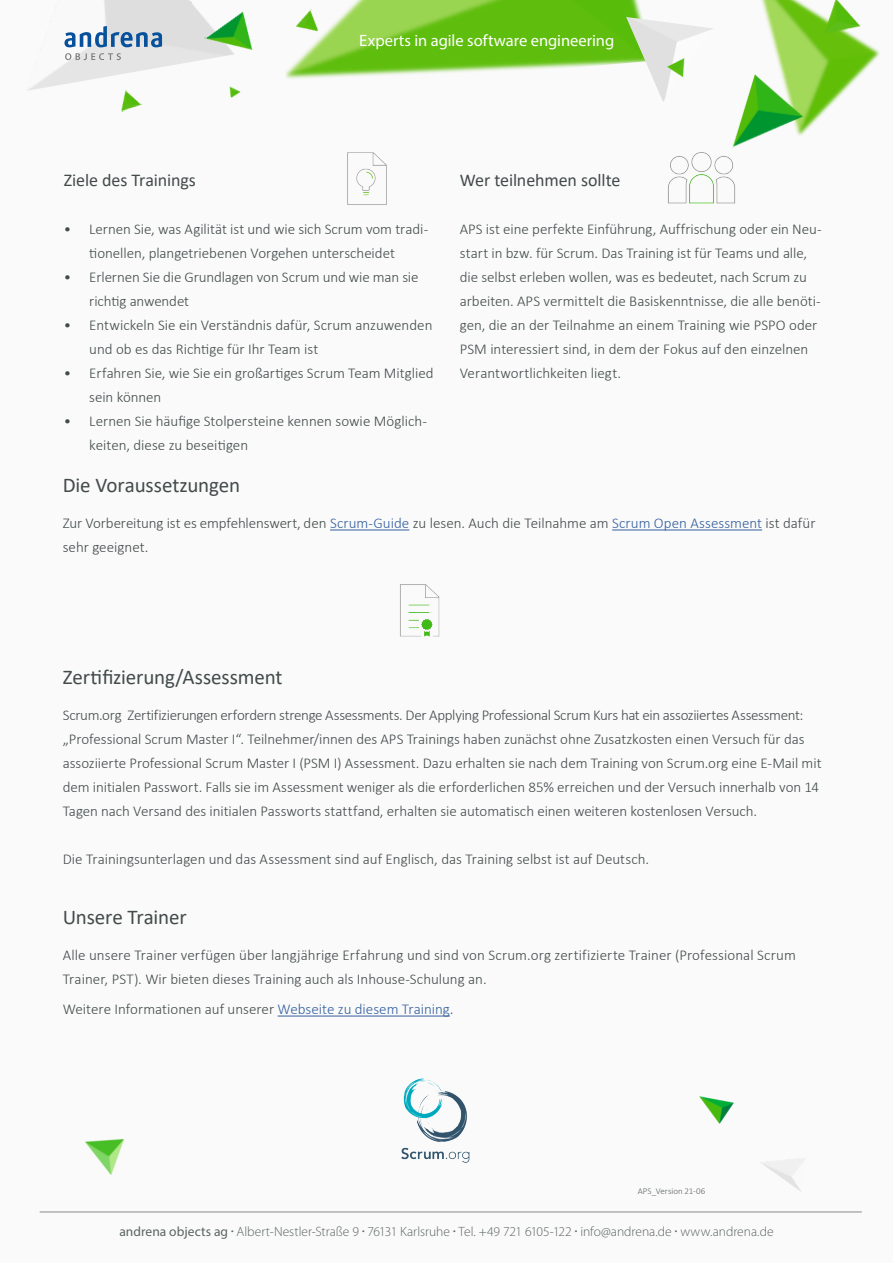
<style>
.page{position:relative;width:893px;height:1263px;background:#fafafa}
.page>*{position:absolute;margin:0;border:0;box-sizing:border-box;transform-origin:0 0}
.t1{font:21px "Calibri";letter-spacing:-.005em;color:#424a4a}
.t2{font:18px "Calibri";letter-spacing:-.005em;color:#424a4a}
.t3{font:16.5px "Myriad Pro";color:#fff}
.t4{font:300 15px/24px "Calibri";letter-spacing:-.005em;color:#424a4a}
.t5{font:300 13.5px "Myriad Pro";color:#5d6363}
.t6{font:300 9px "Calibri";letter-spacing:-.005em;color:#5d6363}
.s1{color:#345f9f}
.s2{font-weight:400}
.s3{font-size:10.5px}
</style>
<div class="page">
<hr style="left:40px;top:1211px;width:822px;height:1px;background:#131413">
<img style="left:121px;top:91px;width:21px;height:21px">
<img style="left:29px;top:0;width:156px;height:91px">
<svg style="left:65px;top:53px;width:56px;height:7px"></svg>
<svg style="left:64px;top:26px;width:98px;height:21px"></svg>
<img style="left:185px;top:0;width:68px;height:98px">
<img style="left:286px;top:0;width:356px;height:79px">
<img style="left:626px;top:17px;width:40px;height:85px">
<img style="left:666px;top:0;width:214px;height:145px">
<hr style="left:330px;top:530px;width:79px;height:1px;background:#345f9f">
<hr style="left:612px;top:530px;width:150px;height:1px;background:#345f9f">
<hr style="left:278px;top:1016px;width:172px;height:1px;background:#345f9f">
<img style="left:347px;top:152px;width:40px;height:53px">
<img style="left:666px;top:142px;width:72px;height:62px">
<img style="left:760px;top:1159px;width:41px;height:32px">
<img style="left:699px;top:1096px;width:35px;height:28px">
<img style="left:85px;top:1139px;width:38px;height:36px">
<img style="left:400px;top:584px;width:40px;height:53px">
<img style="left:401px;top:1078px;width:69px;height:85px">
<p class="t3" style="left:359px;top:30px;width:256px">Experts in agile software engineering</p>
<p class="t2" style="left:64px;top:168px;width:134px">Ziele des Trainings</p>
<p class="t4" style="left:64px;top:217px;width:366px;text-align:center">• Lernen Sie, was Agilität ist und wie sich Scrum vom tradi&shy;tionellen, plangetriebenen Vorgehen unterscheidet</p>
<p class="t4" style="left:89px;top:265px;width:331px;text-indent:-26px">• Erlernen Sie die Grundlagen von Scrum und wie man sie richtig anwendet</p>
<p class="t4" style="left:89px;top:313px;width:345px;text-indent:-26px">• Entwickeln Sie ein Verständnis dafür, Scrum anzuwenden und ob es das Richtige für Ihr Team ist</p>
<p class="t4" style="left:89px;top:361px;width:346px;text-indent:-26px">• Erfahren Sie, wie Sie ein großartiges Scrum Team Mitglied sein können</p>
<p class="t4" style="left:89px;top:409px;width:339px;text-indent:-26px">• Lernen Sie häufige Stolpersteine kennen sowie Möglich&shy;keiten, diese zu beseitigen</p>
<p class="t2" style="left:460px;top:168px;width:162px">Wer teilnehmen sollte</p>
<p class="t4" style="left:460px;top:217px;width:363px">APS ist eine perfekte Einführung, Auffrischung oder ein Neu&shy;start in bzw. für Scrum. Das Training ist für Teams und alle, die selbst erleben wollen, was es bedeutet, nach Scrum zu arbeiten. APS vermittelt die Basiskenntnisse, die alle benöti&shy;gen, die an der Teilnahme an einem Training wie PSPO oder PSM interessiert sind, in dem der Fokus auf den einzelnen Verantwortlichkeiten liegt.</p>
<h1 class="t1" style="left:63px;top:470px;width:179px">Die Voraussetzungen</h1>
<p class="t4" style="left:63px;top:511px;width:754px">Zur Vorbereitung ist es empfehlenswert, den <span class="s1">Scrum-Guide</span> zu lesen. Auch die Teilnahme am <span class="s1">Scrum Open Assessment</span> ist dafür sehr geeignet.</p>
<h1 class="t1" style="left:63px;top:662px;width:221px">Zertifizierung/Assessment</h1>
<p class="t4" style="left:63px;top:703px;width:760px">Scrum.org Zertifizierungen erfordern strenge Assessments. Der Applying Professional Scrum Kurs hat ein assoziiertes Assessment: „Professional Scrum Master I“. Teilnehmer/innen des APS Trainings haben zunächst ohne Zusatzkosten einen Versuch für das assoziierte Professional Scrum Master I (PSM I) Assessment. Dazu erhalten sie nach dem Training von Scrum.org eine E-Mail mit dem initialen Passwort. Falls sie im Assessment weniger als die erforderlichen 85% erreichen und der Versuch innerhalb von 14<br>Tagen nach Versand des initialen Passworts stattfand, erhalten sie automatisch einen weiteren kostenlosen Versuch.</p>
<p class="t4" style="left:63px;top:847px;width:588px">Die Trainingsunterlagen und das Assessment sind auf Englisch, das Training selbst ist auf Deutsch.</p>
<h1 class="t1" style="left:63px;top:902px;width:126px">Unsere Trainer</h1>
<p class="t4" style="left:63px;top:943px;width:735px">Alle unsere Trainer verfügen über langjährige Erfahrung und sind von Scrum.org zertifizierte Trainer (Professional Scrum<br>Trainer, PST). Wir bieten dieses Training auch als Inhouse-Schulung an.</p>
<p class="t4" style="left:63px;top:997px;width:392px">Weitere Informationen auf unserer <span class="s1">Webseite zu diesem Training</span>.</p>
<p class="t6" style="left:638px;top:1185px;width:69px">APS_Version 21-06</p>
<p class="t5" style="left:119px;top:1223px;width:656px"><span class="s2">andrena objects ag</span> <span class="s3">•</span> Albert-Nestler-Straße 9 <span class="s3">•</span> 76131 Karlsruhe <span class="s3">•</span> Tel. +49 721 6105-122 <span class="s3">•</span> info@andrena.de <span class="s3">•</span> www.andrena.de</p>
</div>
